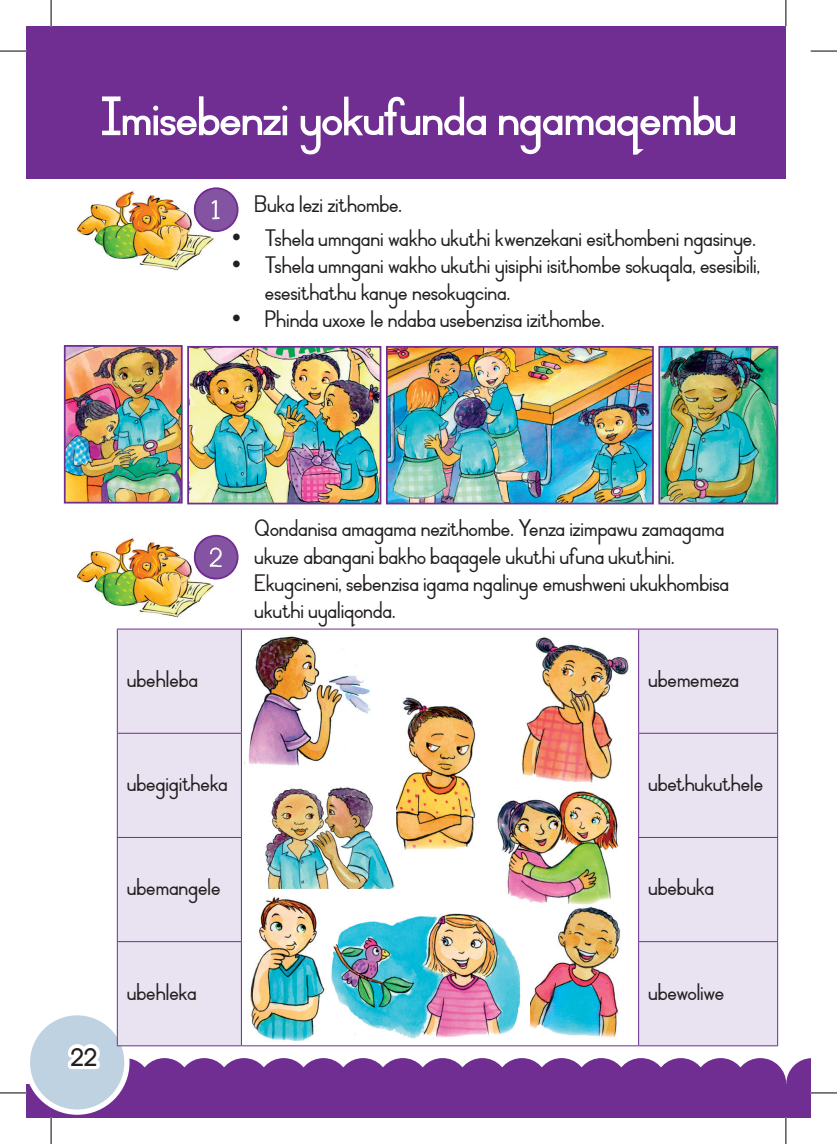
<style>
.page{position:relative;width:837px;height:1144px;background:#fff}
.page>*{position:absolute;margin:0;border:0;box-sizing:border-box;transform-origin:0 0}
.t1{font:700 52.5px "School";letter-spacing:-.01em;color:#fff}
.t2{font:26.25px "IOP Scool Gr NUM Reg";color:#fff}
.t3{font:24.5px "IOP Scool Gr NUM Bold";color:#231f20}
.t4{font:22.75px/27.3px "IOP Scool Gr NUM Reg";letter-spacing:-.01em;color:#231f20}
</style>
<div class="page">
<div style="left:26px;top:1084px;width:759px;height:34px;background:#702d92"></div>
<div style="left:99px;top:1058px;width:52px;height:52px;background:#702d92;border-radius:50%"></div>
<div style="left:138px;top:1058px;width:52px;height:52px;background:#702d92;border-radius:50%"></div>
<div style="left:178px;top:1058px;width:52px;height:52px;background:#702d92;border-radius:50%"></div>
<div style="left:218px;top:1058px;width:52px;height:52px;background:#702d92;border-radius:50%"></div>
<div style="left:258px;top:1058px;width:51px;height:52px;background:#702d92;border-radius:50%"></div>
<div style="left:297px;top:1058px;width:52px;height:52px;background:#702d92;border-radius:50%"></div>
<div style="left:337px;top:1058px;width:52px;height:52px;background:#702d92;border-radius:50%"></div>
<div style="left:377px;top:1058px;width:51px;height:52px;background:#702d92;border-radius:50%"></div>
<div style="left:416px;top:1058px;width:52px;height:52px;background:#702d92;border-radius:50%"></div>
<div style="left:456px;top:1058px;width:52px;height:52px;background:#702d92;border-radius:50%"></div>
<div style="left:496px;top:1058px;width:51px;height:52px;background:#702d92;border-radius:50%"></div>
<div style="left:535px;top:1058px;width:52px;height:52px;background:#702d92;border-radius:50%"></div>
<div style="left:575px;top:1058px;width:52px;height:52px;background:#702d92;border-radius:50%"></div>
<div style="left:615px;top:1058px;width:52px;height:52px;background:#702d92;border-radius:50%"></div>
<div style="left:654px;top:1058px;width:52px;height:52px;background:#702d92;border-radius:50%"></div>
<div style="left:694px;top:1058px;width:52px;height:52px;background:#702d92;border-radius:50%"></div>
<div style="left:734px;top:1058px;width:52px;height:52px;background:#702d92;border-radius:50%"></div>
<div style="left:772px;top:1084px;width:38px;height:34px;background:#702d92"></div>
<div style="left:26px;top:26px;width:760px;height:153px;background:#702d92"></div>
<svg style="left:208px;top:187px;width:30px;height:45px"></svg>
<img style="left:77px;top:191px;width:137px;height:80px">
<img style="left:194px;top:189px;width:22px;height:43px">
<svg style="left:207px;top:535px;width:31px;height:44px"></svg>
<img style="left:77px;top:538px;width:139px;height:80px">
<img style="left:194px;top:537px;width:22px;height:42px">
<svg style="left:118px;top:630px;width:659px;height:415px;fill:#e9e2f0"></svg>
<hr style="left:117px;top:629px;width:124px;height:1px;background:#702d92">
<hr style="left:117px;top:629px;width:1px;height:104px;background:#702d92">
<hr style="left:241px;top:629px;width:397px;height:1px;background:#702d92">
<hr style="left:241px;top:629px;width:1px;height:104px;background:#702d92">
<hr style="left:638px;top:629px;width:139px;height:1px;background:#702d92">
<hr style="left:638px;top:629px;width:1px;height:104px;background:#702d92">
<hr style="left:777px;top:629px;width:1px;height:104px;background:#702d92">
<hr style="left:117px;top:733px;width:125px;height:1px;background:#702d92">
<hr style="left:117px;top:734px;width:1px;height:103px;background:#702d92">
<hr style="left:241px;top:734px;width:1px;height:103px;background:#702d92">
<hr style="left:638px;top:733px;width:139px;height:1px;background:#702d92">
<hr style="left:638px;top:734px;width:1px;height:103px;background:#702d92">
<hr style="left:777px;top:734px;width:1px;height:103px;background:#702d92">
<hr style="left:117px;top:837px;width:125px;height:1px;background:#702d92">
<hr style="left:117px;top:838px;width:1px;height:103px;background:#702d92">
<hr style="left:241px;top:838px;width:1px;height:103px;background:#702d92">
<hr style="left:638px;top:837px;width:139px;height:1px;background:#702d92">
<hr style="left:638px;top:838px;width:1px;height:103px;background:#702d92">
<hr style="left:777px;top:838px;width:1px;height:103px;background:#702d92">
<hr style="left:117px;top:941px;width:125px;height:1px;background:#702d92">
<hr style="left:117px;top:942px;width:1px;height:103px;background:#702d92">
<hr style="left:241px;top:942px;width:1px;height:103px;background:#702d92">
<hr style="left:638px;top:941px;width:139px;height:1px;background:#702d92">
<hr style="left:638px;top:942px;width:1px;height:103px;background:#702d92">
<hr style="left:777px;top:942px;width:1px;height:103px;background:#702d92">
<hr style="left:117px;top:1045px;width:124px;height:1px;background:#702d92">
<hr style="left:241px;top:1045px;width:397px;height:1px;background:#702d92">
<hr style="left:638px;top:1045px;width:139px;height:1px;background:#702d92">
<img style="left:389px;top:349px;width:261px;height:152px">
<div style="left:386px;top:346px;width:267px;height:158px;border:2px solid #702d92"></div>
<img style="left:661px;top:349px;width:114px;height:152px">
<div style="left:658px;top:346px;width:120px;height:158px;border:2px solid #702d92"></div>
<img style="left:190px;top:349px;width:188px;height:152px">
<div style="left:187px;top:346px;width:194px;height:158px;border:2px solid #702d92"></div>
<img style="left:67px;top:348px;width:113px;height:152px">
<div style="left:64px;top:345px;width:119px;height:158px;border:2px solid #702d92"></div>
<img style="left:517px;top:633px;width:113px;height:156px">
<img style="left:245px;top:633px;width:132px;height:140px">
<img style="left:387px;top:694px;width:94px;height:158px">
<img style="left:245px;top:888px;width:85px;height:153px">
<img style="left:262px;top:779px;width:133px;height:109px">
<img style="left:491px;top:789px;width:137px;height:120px">
<img style="left:522px;top:906px;width:108px;height:136px">
<img style="left:329px;top:909px;width:200px;height:129px">
<svg style="left:0;top:51px;width:26px;height:1px"></svg>
<svg style="left:810px;top:51px;width:26px;height:1px"></svg>
<svg style="left:786px;top:1058px;width:50px;height:52px"></svg>
<svg style="left:51px;top:0;width:1px;height:26px"></svg>
<svg style="left:0;top:1010px;width:129px;height:134px"></svg>
<svg style="left:785px;top:0;width:1px;height:26px"></svg>
<svg style="left:785px;top:1118px;width:1px;height:26px"></svg>
<h1 class="t1" style="left:101px;top:86px;width:636px">Imisebenzi yokufunda ngamaqembu</h1>
<p class="t4" style="left:254px;top:192px;width:149px">Buka lezi zithombe.</p>
<p class="t4" style="left:230px;top:226px;width:527px">• Tshela umngani wakho ukuthi kwenzekani esithombeni ngasinye.</p>
<p class="t4" style="left:265px;top:253px;width:496px;text-indent:-35px">• Tshela umngani wakho ukuthi yisiphi isithombe sokuqala, esesibili, esesithathu kanye nesokugcina.</p>
<p class="t4" style="left:230px;top:307px;width:376px">• Phinda uxoxe le ndaba usebenzisa izithombe.</p>
<p class="t2" style="left:209px;top:542px;width:15px">2</p>
<p class="t4" style="left:254px;top:516px;width:476px">Qondanisa amagama nezithombe. Yenza izimpawu zamagama ukuze abangani bakho baqagele ukuthi ufuna ukuthini.<br>Ekugcineni, sebenzisa igama ngalinye emushweni ukukhombisa ukuthi uyaliqonda.</p>
<p class="t4" style="left:127px;top:667px;width:72px">ubehleba</p>
<p class="t4" style="left:648px;top:667px;width:92px">ubememeza</p>
<p class="t4" style="left:127px;top:771px;width:102px">ubegigitheka</p>
<p class="t4" style="left:648px;top:771px;width:116px">ubethukuthele</p>
<p class="t4" style="left:127px;top:875px;width:95px">ubemangele</p>
<p class="t4" style="left:648px;top:875px;width:67px">ubebuka</p>
<p class="t3" style="left:70px;top:1043px;width:28px">22</p>
<p class="t4" style="left:127px;top:979px;width:71px">ubehleka</p>
<p class="t4" style="left:648px;top:979px;width:77px">ubewoliwe</p>
</div>
